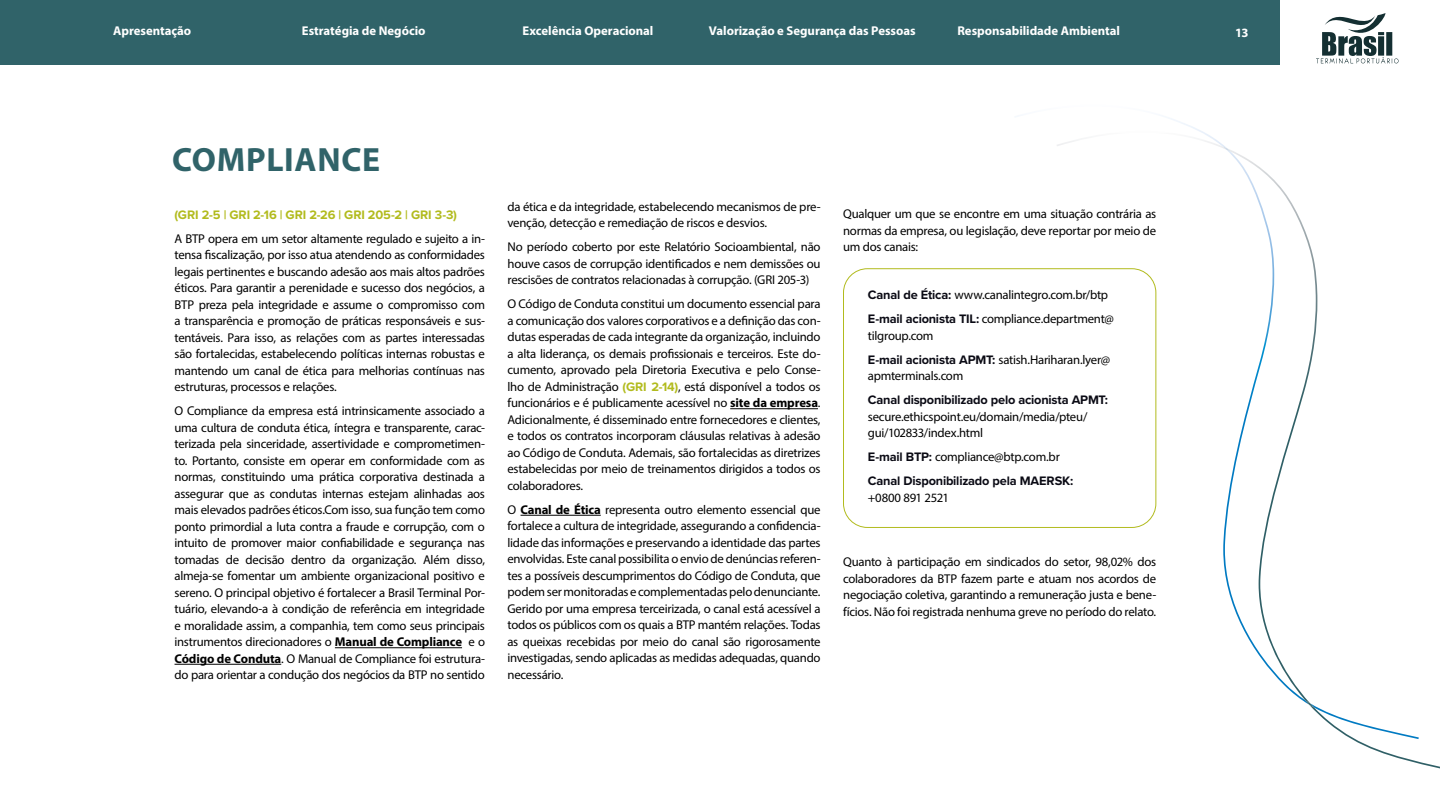
<style>
.page{position:relative;width:1440px;height:810px;background:#fff}
.page>*{position:absolute;margin:0;border:0;box-sizing:border-box;transform-origin:0 0}
.t1{font:700 33.75px "Myriad Pro";letter-spacing:.02em;color:#306369}
.t2{font:12.75px/16.5px "Myriad Pro";letter-spacing:-.02em;color:#000;text-align:justify}
.t3{font:700 12.75px "Myriad Pro";letter-spacing:-.005em;color:#fff}
.t4{font:700 12.75px "Proxima Nova";letter-spacing:-.015em;color:#0a0a14}
.t5{font:700 12.75px "Proxima Nova";letter-spacing:-.01em;color:#b2bb1e}
.s1{font-weight:700}
.s2{font-family:"Proxima Nova";font-weight:700;color:#b2bb1e}
.s3{font-family:"Proxima Nova";font-weight:700;color:#0a0a14}
</style>
<div class="page">
<div style="left:0;top:0;width:1279px;height:65px;background:#306369"></div>
<svg style="left:1316px;top:13px;width:83px;height:50px"></svg>
<hr style="left:335px;top:647px;width:127px;height:1px;background:#000">
<hr style="left:175px;top:664px;width:106px;height:1px;background:#000">
<hr style="left:730px;top:408px;width:88px;height:1px;background:#000">
<hr style="left:521px;top:515px;width:80px;height:1px;background:#000">
<img style="left:1056px;top:131px;width:384px;height:637px">
<img style="left:1222px;top:146px;width:92px;height:562px">
<p class="t3" style="left:113px;top:22px;width:80px">Apresentação</p>
<p class="t3" style="left:302px;top:22px;width:125px">Estratégia de Negócio</p>
<p class="t3" style="left:523px;top:22px;width:132px">Excelência Operacional</p>
<p class="t3" style="left:709px;top:22px;width:208px">Valorização e Segurança das Pessoas</p>
<p class="t3" style="left:957px;top:22px;width:164px">Responsabilidade Ambiental</p>
<p class="t3" style="left:1235px;top:25px;width:15px">13</p>
<h1 class="t1" style="left:172px;top:137px;width:209px">COMPLIANCE</h1>
<p class="t5" style="left:175px;top:205px;width:284px">(GRI 2-5 | GRI 2-16 | GRI 2-26 | GRI 205-2 | GRI 3-3)</p>
<p class="t2" style="left:175px;top:230px;width:312px">A BTP opera em um setor altamente regulado e sujeito a in&shy;tensa fiscalização, por isso atua atendendo as conformidades legais pertinentes e buscando adesão aos mais altos padrões éticos. Para garantir a perenidade e sucesso dos negócios, a BTP preza pela integridade e assume o compromisso com a transparência e promoção de práticas responsáveis e sus&shy;tentáveis. Para isso, as relações com as partes interessadas são fortalecidas, estabelecendo políticas internas robustas e mantendo um canal de ética para melhorias contínuas nas estruturas, processos e relações.</p>
<p class="t2" style="left:175px;top:403px;width:312px">O Compliance da empresa está intrinsicamente associado a uma cultura de conduta ética, íntegra e transparente, carac&shy;terizada pela sinceridade, assertividade e comprometimen&shy;to. Portanto, consiste em operar em conformidade com as normas, constituindo uma prática corporativa destinada a assegurar que as condutas internas estejam alinhadas aos mais elevados padrões éticos.Com isso, sua função tem como ponto primordial a luta contra a fraude e corrupção, com o intuito de promover maior confiabilidade e segurança nas tomadas de decisão dentro da organização. Além disso, almeja-se fomentar um ambiente organizacional positivo e sereno. O principal objetivo é fortalecer a Brasil Terminal Por&shy;tuário, elevando-a à condição de referência em integridade e moralidade assim, a companhia, tem como seus principais instrumentos direcionadores o <span class="s1">Manual de Compliance</span> e o <span class="s1">Código de Conduta</span>. O Manual de Compliance foi estrutura&shy;do para orientar a condução dos negócios da BTP no sentido</p>
<p class="t2" style="left:507px;top:198px;width:315px">da ética e da integridade, estabelecendo mecanismos de pre&shy;venção, detecção e remediação de riscos e desvios.</p>
<p class="t2" style="left:507px;top:239px;width:315px">No período coberto por este Relatório Socioambiental, não houve casos de corrupção identificados e nem demissões ou rescisões de contratos relacionadas à corrupção. (GRI 205-3)</p>
<p class="t2" style="left:508px;top:296px;width:315px">O Código de Conduta constitui um documento essencial para a comunicação dos valores corporativos e a definição das con&shy;dutas esperadas de cada integrante da organização, incluindo a alta liderança, os demais profissionais e terceiros. Este do&shy;cumento, aprovado pela Diretoria Executiva e pelo Conse&shy;lho de Administração <span class="s2">(GRI 2-14)</span>, está disponível a todos os funcionários e é publicamente acessível no <span class="s1">site da empresa</span>.<br>Adicionalmente, é disseminado entre fornecedores e clientes, e todos os contratos incorporam cláusulas relativas à adesão ao Código de Conduta. Ademais, são fortalecidas as diretrizes estabelecidas por meio de treinamentos dirigidos a todos os colaboradores.</p>
<p class="t2" style="left:508px;top:501px;width:315px">O <span class="s1">Canal de Ética</span> representa outro elemento essencial que fortalece a cultura de integridade, assegurando a confidencia&shy;lidade das informações e preservando a identidade das partes envolvidas. Este canal possibilita o envio de denúncias referen&shy;tes a possíveis descumprimentos do Código de Conduta, que podem ser monitoradas e complementadas pelo denunciante.<br>Gerido por uma empresa terceirizada, o canal está acessível a todos os públicos com os quais a BTP mantém relações. Todas as queixas recebidas por meio do canal são rigorosamente investigadas, sendo aplicadas as medidas adequadas, quando necessário.</p>
<p class="t2" style="left:843px;top:206px;width:315px">Qualquer um que se encontre em uma situação contrária as normas da empresa, ou legislação, deve reportar por meio de um dos canais:</p>
<p class="t2" style="left:868px;top:283px;width:248px;line-height:24px"><span class="s3">Canal de Ética:</span> www.canalintegro.com.br/btp<br><span class="s3">E-mail acionista TIL:</span> compliance.department@</p>
<p class="t2" style="left:868px;top:323px;width:244px;line-height:24px">tilgroup.com<br><span class="s3">E-mail acionista APMT:</span> satish.Hariharan.lyer@</p>
<p class="t2" style="left:868px;top:368px;width:97px">apmterminals.com</p>
<p class="t4" style="left:868px;top:391px;width:242px">Canal disponibilizado pelo acionista APMT:</p>
<p class="t2" style="left:868px;top:408px;width:221px">secure.ethicspoint.eu/domain/media/pteu/ gui/102833/index.html</p>
<p class="t2" style="left:868px;top:449px;width:193px"><span class="s3">E-mail BTP:</span> compliance@btp.com.br</p>
<p class="t4" style="left:868px;top:472px;width:207px">Canal Disponibilizado pela MAERSK:</p>
<p class="t2" style="left:868px;top:489px;width:83px">+0800 891 2521</p>
<p class="t2" style="left:843px;top:554px;width:315px">Quanto à participação em sindicados do setor, 98,02% dos colaboradores da BTP fazem parte e atuam nos acordos de negociação coletiva, garantindo a remuneração justa e bene&shy;fícios. Não foi registrada nenhuma greve no período do relato.</p>
</div>
